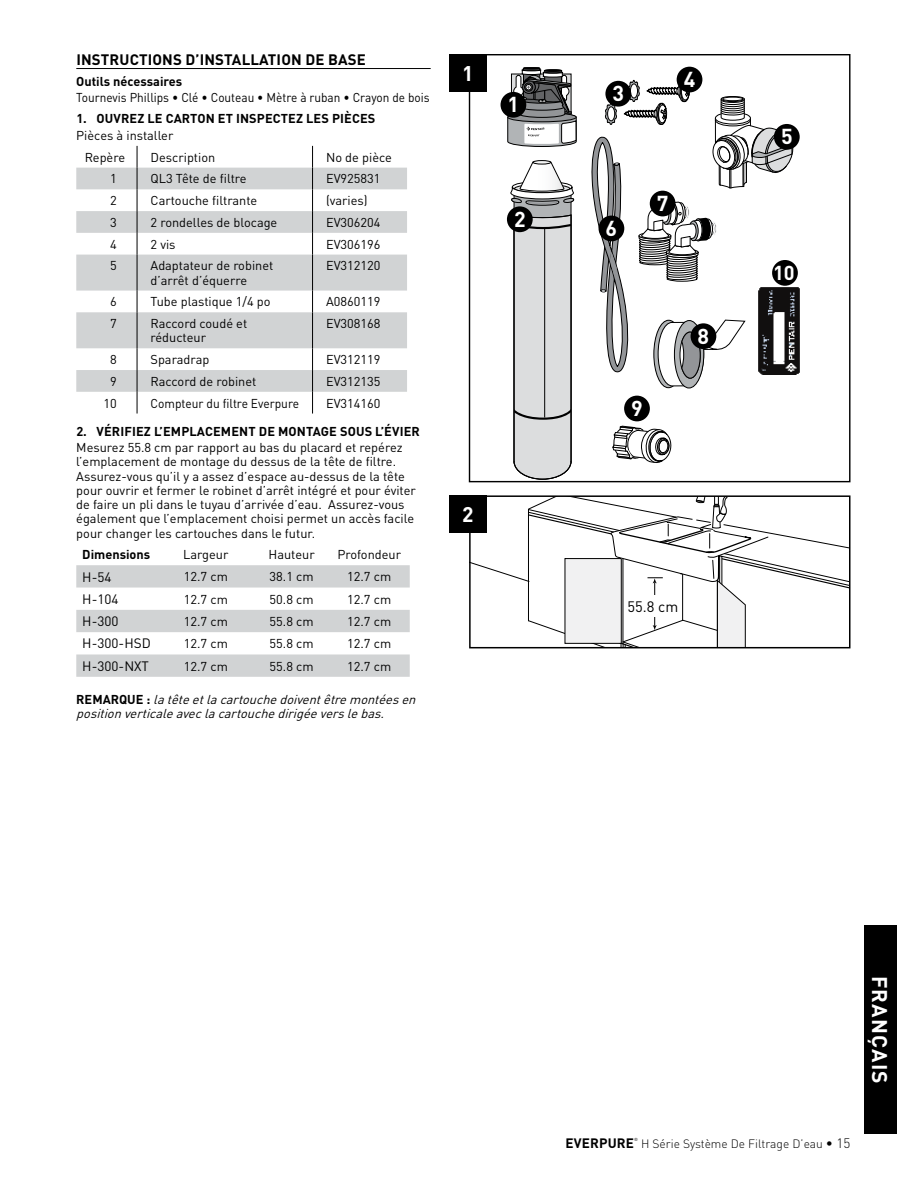
<style>
.page{position:relative;width:918px;height:1188px;background:#fff}
.page>*{position:absolute;margin:0;border:0;box-sizing:border-box;transform-origin:0 0}
.t1{font:700 21.3px "DIN Pro";color:#fff}
.t2{font:700 21px "DIN Pro";letter-spacing:.06em;color:#fff}
.t3{font:700 19.95px "DIN Pro";color:#fff}
.t4{font:700 15px "DIN Pro";letter-spacing:.01em;color:#000}
.t5{font:15px "DIN Pro";color:#000}
.t6{font:13.5px "DIN Pro";color:#000}
.t7{font:700 13.5px "DIN Pro";letter-spacing:.01em;color:#000}
.t8{font:12.75px/14.2px "DIN Pro";color:#000}
.t9{font:700 12.75px "DIN Pro";letter-spacing:.01em;color:#000}
.t10{font:italic 12.75px/14.2px "DIN Pro";color:#000}
.t11{font:12.75px "DIN Pro";color:#000;scale:.93 1}
.t12{font:12.75px "DIN Pro";color:#000;scale:.94 1}
.t13{font:300 12px "DIN Pro";color:#000}
.t14{font:4.35px "DIN Pro";color:#000}
.s1{font-weight:700;font-style:normal}
.s2{font-weight:400;font-size:13.5px}
.s3{font-size:13.5px}
</style>
<div class="page">
<div style="left:864px;top:925px;width:32px;height:209px;background:#000"></div>
<hr style="left:76px;top:68px;width:355px;height:1px;background:#000">
<svg style="left:76px;top:168px;width:331px;height:224px;fill:#d1d3d4"></svg>
<svg style="left:137px;top:146px;width:1px;height:109px"></svg>
<svg style="left:312px;top:146px;width:1px;height:109px"></svg>
<hr style="left:137px;top:255px;width:1px;height:36px;background:#000">
<hr style="left:312px;top:255px;width:1px;height:36px;background:#000">
<svg style="left:137px;top:291px;width:1px;height:21px"></svg>
<svg style="left:312px;top:291px;width:1px;height:21px"></svg>
<hr style="left:137px;top:312px;width:1px;height:36px;background:#000">
<hr style="left:312px;top:312px;width:1px;height:36px;background:#000">
<svg style="left:137px;top:348px;width:1px;height:66px"></svg>
<svg style="left:312px;top:348px;width:1px;height:66px"></svg>
<svg style="left:76px;top:565px;width:334px;height:112px"></svg>
<svg style="left:510px;top:161px;width:64px;height:319px"></svg>
<hr style="left:533px;top:161px;width:18px;height:3px;background:#f3f4f4;border-radius:50%">
<div style="left:533px;top:160px;width:18px;height:4px;border:1px solid #000;border-radius:50%"></div>
<svg style="left:612px;top:426px;width:60px;height:37px"></svg>
<img style="left:793px;top:287px;width:7px;height:88px">
<svg style="left:507px;top:67px;width:70px;height:80px"></svg>
<svg style="left:591px;top:80px;width:202px;height:308px"></svg>
<div style="left:449px;top:54px;width:38px;height:38px;background:#000"></div>
<div style="left:501px;top:92px;width:25px;height:26px;background:#000;border-radius:50%"></div>
<div style="left:507px;top:206px;width:26px;height:26px;background:#000;border-radius:50%"></div>
<div style="left:605px;top:81px;width:26px;height:26px;background:#000;border-radius:50%"></div>
<div style="left:774px;top:124px;width:26px;height:26px;background:#000;border-radius:50%"></div>
<div style="left:599px;top:216px;width:25px;height:25px;background:#000;border-radius:50%"></div>
<div style="left:650px;top:191px;width:26px;height:25px;background:#000;border-radius:50%"></div>
<div style="left:691px;top:323px;width:25px;height:26px;background:#000;border-radius:50%"></div>
<div style="left:624px;top:396px;width:26px;height:25px;background:#000;border-radius:50%"></div>
<div style="left:772px;top:260px;width:26px;height:26px;background:#000;border-radius:50%"></div>
<div style="left:677px;top:67px;width:25px;height:25px;background:#000;border-radius:50%"></div>
<svg style="left:472px;top:498px;width:375px;height:147px"></svg>
<div style="left:469px;top:495px;width:381px;height:153px;border:2px solid #000"></div>
<div style="left:449px;top:495px;width:38px;height:38px;background:#000"></div>
<div style="left:624px;top:596px;width:58px;height:21px;background:#fff"></div>
<p class="t4" style="left:76px;top:48px;width:291px">INSTRUCTIONS D’INSTALLATION DE BASE</p>
<p class="t9" style="left:76px;top:70px;width:108px">Outils nécessaires</p>
<p class="t11" style="left:76px;top:87px;width:382px">Tournevis Phillips • Clé • Couteau • Mètre à ruban • Crayon de bois</p>
<p class="t9" style="left:76px;top:108px;width:301px">1. OUVREZ LE CARTON ET INSPECTEZ LES PIÈCES</p>
<p class="t8" style="left:85px;top:123px;width:90px;line-height:21.8px;text-indent:-9px">Pièces à installer<br>Repère</p>
<p class="t8" style="left:151px;top:149px;width:66px">Description</p>
<p class="t8" style="left:326px;top:149px;width:67px">No de pièce</p>
<p class="t8" style="left:110px;top:170px;width:8px">1</p>
<p class="t8" style="left:151px;top:170px;width:98px">QL3 Tête de filtre</p>
<p class="t8" style="left:326px;top:170px;width:56px">EV925831</p>
<p class="t8" style="left:110px;top:192px;width:8px">2</p>
<p class="t8" style="left:151px;top:192px;width:108px">Cartouche filtrante</p>
<p class="t8" style="left:326px;top:192px;width:43px">(varies)</p>
<p class="t8" style="left:110px;top:214px;width:8px">3</p>
<p class="t8" style="left:151px;top:214px;width:128px">2 rondelles de blocage</p>
<p class="t8" style="left:326px;top:214px;width:56px">EV306204</p>
<p class="t8" style="left:110px;top:236px;width:8px">4</p>
<p class="t8" style="left:151px;top:236px;width:27px">2 vis</p>
<p class="t8" style="left:326px;top:236px;width:56px">EV306196</p>
<p class="t8" style="left:110px;top:257px;width:8px">5</p>
<p class="t8" style="left:151px;top:257px;width:124px">Adaptateur de robinet d’arrêt d’équerre</p>
<p class="t8" style="left:326px;top:257px;width:56px">EV312120</p>
<p class="t8" style="left:110px;top:293px;width:8px">6</p>
<p class="t8" style="left:151px;top:293px;width:122px">Tube plastique 1/4 po</p>
<p class="t8" style="left:326px;top:293px;width:56px">A0860119</p>
<p class="t8" style="left:110px;top:315px;width:8px">7</p>
<p class="t8" style="left:151px;top:315px;width:98px">Raccord coudé et réducteur</p>
<p class="t8" style="left:326px;top:315px;width:56px">EV308168</p>
<p class="t8" style="left:110px;top:351px;width:8px">8</p>
<p class="t8" style="left:151px;top:351px;width:60px">Sparadrap</p>
<p class="t8" style="left:326px;top:351px;width:56px">EV312119</p>
<p class="t8" style="left:110px;top:373px;width:8px">9</p>
<p class="t8" style="left:151px;top:373px;width:107px">Raccord de robinet</p>
<p class="t8" style="left:326px;top:373px;width:56px">EV312135</p>
<p class="t8" style="left:103px;top:395px;width:15px">10</p>
<p class="t12" style="left:151px;top:393px;width:159px">Compteur du filtre Everpure</p>
<p class="t8" style="left:326px;top:395px;width:56px">EV314160</p>
<p class="t9" style="left:76px;top:420px;width:345px">2. VÉRIFIEZ L’EMPLACEMENT DE MONTAGE SOUS L’ÉVIER</p>
<p class="t8" style="left:76px;top:439px;width:341px">Mesurez 55.8 cm par rapport au bas du placard et repérez l’emplacement de montage du dessus de la tête de filtre.<br>Assurez-vous qu’il y a assez d’espace au-dessus de la tête pour ouvrir et fermer le robinet d’arrêt intégré et pour éviter de faire un pli dans le tuyau d’arrivée d’eau. Assurez-vous également que l’emplacement choisi permet un accès facile pour changer les cartouches dans le futur.</p>
<p class="t9" style="left:82px;top:544px;width:69px">Dimensions</p>
<p class="t8" style="left:183px;top:546px;width:47px">Largeur</p>
<p class="t8" style="left:269px;top:546px;width:48px">Hauteur</p>
<p class="t8" style="left:337px;top:546px;width:65px">Profondeur</p>
<p class="t6" style="left:82px;top:566px;width:31px">H-54</p>
<p class="t8" style="left:184px;top:568px;width:46px">12.7 cm</p>
<p class="t8" style="left:270px;top:568px;width:46px">38.1 cm</p>
<p class="t8" style="left:347px;top:568px;width:46px">12.7 cm</p>
<p class="t6" style="left:82px;top:588px;width:38px">H-104</p>
<p class="t8" style="left:184px;top:591px;width:46px">12.7 cm</p>
<p class="t8" style="left:270px;top:591px;width:46px">50.8 cm</p>
<p class="t8" style="left:347px;top:591px;width:46px">12.7 cm</p>
<p class="t6" style="left:82px;top:611px;width:38px">H-300</p>
<p class="t8" style="left:184px;top:613px;width:46px">12.7 cm</p>
<p class="t8" style="left:270px;top:613px;width:46px">55.8 cm</p>
<p class="t8" style="left:347px;top:613px;width:46px">12.7 cm</p>
<p class="t6" style="left:82px;top:633px;width:70px">H-300-HSD</p>
<p class="t8" style="left:184px;top:635px;width:46px">12.7 cm</p>
<p class="t8" style="left:270px;top:635px;width:46px">55.8 cm</p>
<p class="t8" style="left:347px;top:635px;width:46px">12.7 cm</p>
<p class="t6" style="left:82px;top:655px;width:68px">H-300-NXT</p>
<p class="t8" style="left:184px;top:658px;width:46px">12.7 cm</p>
<p class="t8" style="left:270px;top:658px;width:46px">55.8 cm</p>
<p class="t8" style="left:347px;top:658px;width:46px">12.7 cm</p>
<p class="t10" style="left:76px;top:691px;width:345px"><span class="s1">R E M A R Q U E :</span> latêteetlacartouchedoiventêtremontéesen positionverticaleaveclacartouchedirigéeverslebas.</p>
<h2 class="t2" style="left:462px;top:56px;width:13px">1</h2>
<h2 class="t2" style="left:462px;top:497px;width:13px">2</h2>
<h1 class="t1" style="left:508px;top:87px;width:13px">1</h1>
<h1 class="t1" style="left:514px;top:201px;width:13px">2</h1>
<h1 class="t1" style="left:613px;top:76px;width:13px">3</h1>
<h1 class="t1" style="left:684px;top:62px;width:13px">4</h1>
<h1 class="t1" style="left:606px;top:211px;width:13px">6</h1>
<h1 class="t1" style="left:657px;top:186px;width:13px">7</h1>
<h1 class="t1" style="left:631px;top:391px;width:13px">9</h1>
<h1 class="t1" style="left:698px;top:318px;width:13px">8</h1>
<h1 class="t1" style="left:781px;top:119px;width:13px">5</h1>
<h3 class="t3" style="left:773px;top:256px;width:23px">10</h3>
<p class="t5" style="left:628px;top:595px;width:52px">55.8 cm</p>
<h2 class="t2" style="left:897px;top:976px;width:110px;rotate:90deg">FRANÇAIS</h2>
<p class="t7" style="left:566px;top:1132px;width:70px">EVERPURE</p>
<p class="t14" style="left:634px;top:1136px;width:5px">®</p>
<p class="t13" style="left:641px;top:1134px;width:211px">H Série Système De Filtrage D’eau <span class="s2">•</span> <span class="s3">15</span></p>
</div>
